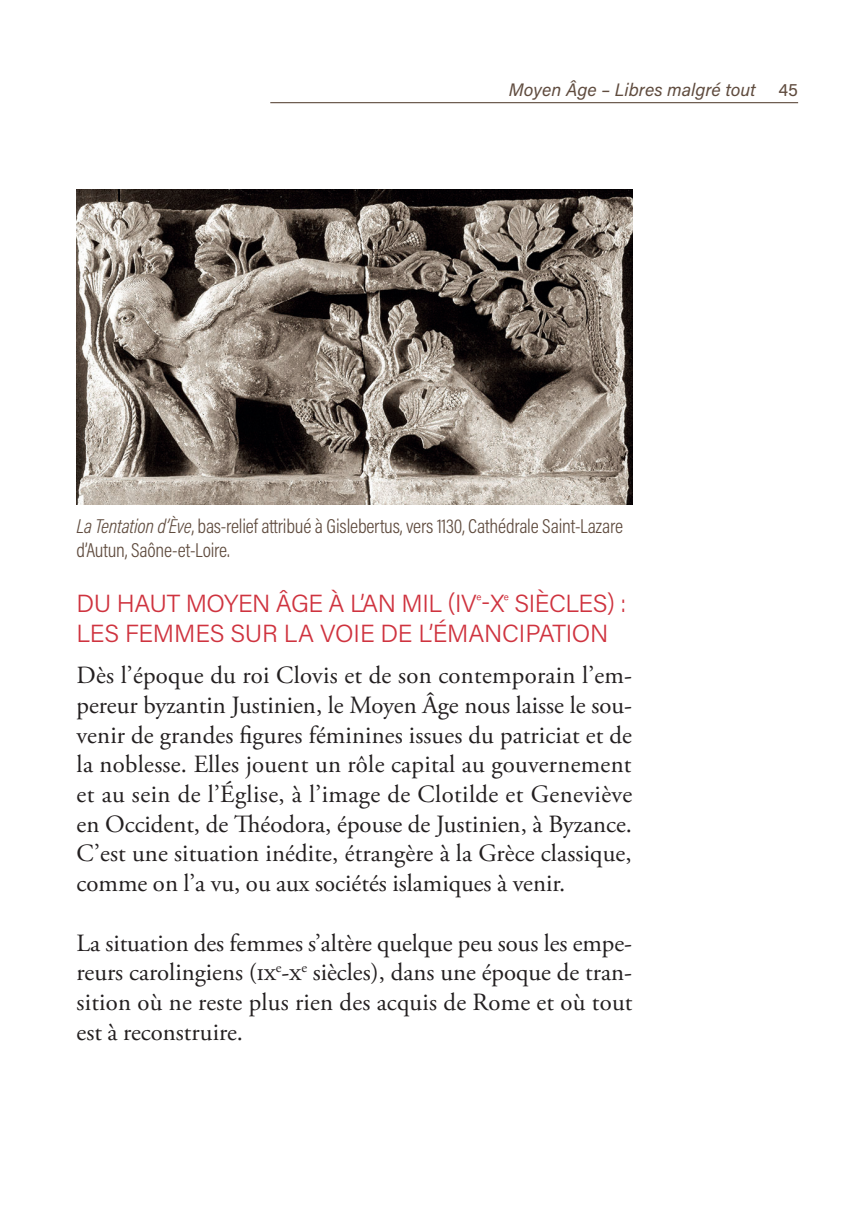
<style>
.page{position:relative;width:862px;height:1212px;background:#fff}
.page>*{position:absolute;margin:0;border:0;box-sizing:border-box;transform-origin:0 0}
.par{font:24.75px/29.7px "Adobe Garamond Pro";letter-spacing:.005em;color:#231f20;text-align:justify}
.titre2{font:300 24.75px/29.2px "Acumin Pro";letter-spacing:-.01em;color:#cf333f}
.legende{font:300 20.25px/24.3px "Acumin Pro Cond";letter-spacing:-.01em;color:#5f4b3e}
.t1{font:italic 18px "Acumin Pro";color:#5f4b3e}
.t2{font:18px "Acumin Pro";color:#5f4b3e}
.s1{font-style:italic}
</style>
<div class="page">
<hr style="left:270px;top:102px;width:527px;height:1px;background:#5f4b3e">
<img style="left:77px;top:190px;width:554px;height:315px">
<p class="t1" style="left:508px;top:77px;width:248px">Moyen Âge – Libres malgré tout</p>
<p class="t2" style="left:778px;top:77px;width:21px">45</p>
<p class="legende" style="left:77px;top:513px;width:547px"><span class="s1">La Tentation d’Ève</span>, bas-relief attribué à Gislebertus, vers 1130, Cathédrale Saint-Lazare d’Autun, Saône-et-Loire.</p>
<h2 class="titre2" style="left:77px;top:588px;width:550px">DU HAUT MOYEN ÂGE À L’AN MIL (IV<sup>e</sup>-X<sup>e</sup> SIÈCLES) :<br>LES FEMMES SUR LA VOIE DE L’ÉMANCIPATION</h2>
<p class="par" style="left:77px;top:661px;width:557px">Dès l’époque du roi Clovis et de son contemporain l’em&shy;pereur byzantin Justinien, le Moyen Âge nous laisse le sou&shy;venir de grandes figures féminines issues du patriciat et de la noblesse. Elles jouent un rôle capital au gouvernement et au sein de l’Église, à l’image de Clotilde et Geneviève en Occident, de Théodora, épouse de Justinien, à Byzance.<br>C’est une situation inédite, étrangère à la Grèce classique, comme on l’a vu, ou aux sociétés islamiques à venir.</p>
<p class="par" style="left:77px;top:929px;width:557px">La situation des femmes s’altère quelque peu sous les empe&shy;reurs carolingiens (ix<sup>e</sup>-x<sup>e</sup> siècles), dans une époque de tran&shy;sition où ne reste plus rien des acquis de Rome et où tout est à reconstruire.</p>
</div>
